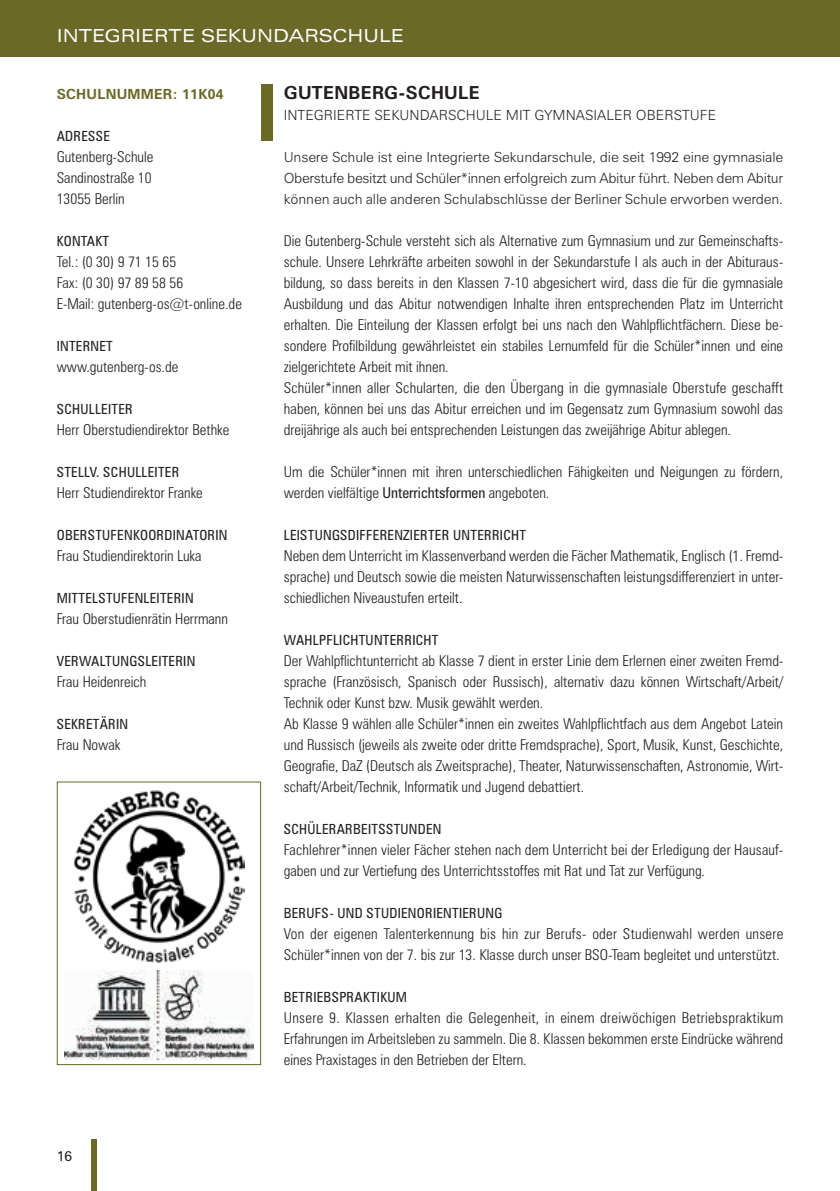
<style>
.page{position:relative;width:840px;height:1191px;background:#fff}
.page>*{position:absolute;margin:0;border:0;box-sizing:border-box;transform-origin:0 0}
.t1{font:expanded 18px "Zurich BT";letter-spacing:.005em;color:#fff}
.t2{font:700 18px "Zurich BT";letter-spacing:.02em;color:#231f20}
.t3{font:300 condensed 15px/21px "Zurich BT";color:#231f20}
.t4{font:300 14px/21px "Zurich BT";letter-spacing:-.01em;color:#231f20;text-align:justify}
.t5{font:condensed 14px "Zurich BT";letter-spacing:.02em;color:#231f20}
.t6{font:700 14px "Zurich BT";letter-spacing:.02em;color:#6b6928}
.t7{font:14px "Zurich BT";color:#231f20}
.s1{font-weight:400}
</style>
<div class="page">
<hr style="left:839px;top:0;width:1px;height:57px;background:#6b6928">
<div style="left:0;top:0;width:839px;height:57px;background:#6b6928"></div>
<div style="left:91px;top:1140px;width:5px;height:51px;background:#6b6928"></div>
<div style="left:261px;top:84px;width:11px;height:57px;background:#6b6928"></div>
<img style="left:73px;top:790px;width:172px;height:173px">
<div style="left:57px;top:781px;width:204px;height:284px;border:1px solid #6b6928"></div>
<img style="left:65px;top:970px;width:188px;height:89px">
<p class="t1" style="left:57px;top:25px;width:348px">INTEGRIERTE SEKUNDARSCHULE</p>
<p class="t6" style="left:57px;top:85px;width:21px">SCHULNUMMER</p>
<p class="t6" style="left:172px;top:85px;width:53px">: 11K04</p>
<p class="t5" style="left:57px;top:127px;width:9px">ADRE</p>
<p class="t5" style="left:88px;top:127px;width:22px">SSE</p>
<p class="t3" style="left:57px;top:146px;width:98px">Gutenberg-Schule<br>Sandinostraße 10<br>13055 Berlin</p>
<p class="t5" style="left:57px;top:232px;width:54px">KONTAKT</p>
<p class="t3" style="left:57px;top:251px;width:187px">Tel.: (0 30) 9 71 15 65<br>Fax: (0 30) 97 89 58 56<br>E-Mail: gutenberg-os@t-online.de</p>
<p class="t5" style="left:57px;top:337px;width:50px">INTERNET</p>
<p class="t3" style="left:57px;top:356px;width:123px">www.gutenberg-os.de</p>
<p class="t5" style="left:57px;top:400px;width:16px">SCHULLEITER</p>
<p class="t3" style="left:57px;top:419px;width:174px">Herr Oberstudiendirektor Bethke</p>
<p class="t5" style="left:57px;top:463px;width:15px">STELL</p>
<p class="t5" style="left:90px;top:463px;width:29px">V. SCHULLEITER</p>
<p class="t3" style="left:57px;top:482px;width:147px">Herr Studiendirektor Franke</p>
<p class="t5" style="left:57px;top:526px;width:92px">OBERSTUFENKOORDI</p>
<p class="t5" style="left:176px;top:526px;width:18px">NATOR</p>
<p class="t5" style="left:215px;top:526px;width:11px">IN</p>
<p class="t3" style="left:57px;top:545px;width:146px">Frau Studiendirektorin Luka</p>
<p class="t5" style="left:57px;top:589px;width:8px">MITTEL</p>
<p class="t5" style="left:98px;top:589px;width:53px">STUFENLEITER</p>
<p class="t5" style="left:181px;top:589px;width:11px">IN</p>
<p class="t3" style="left:57px;top:608px;width:173px">Frau Oberstudienrätin Herrmann</p>
<p class="t5" style="left:57px;top:652px;width:138px">VERWALTUNGSLEITERIN</p>
<p class="t3" style="left:57px;top:671px;width:91px">Frau Heidenreich</p>
<p class="t5" style="left:57px;top:715px;width:73px">SEKRETÄRI N</p>
<p class="t3" style="left:57px;top:734px;width:65px">Frau Nowak</p>
<p class="t7" style="left:57px;top:1147px;width:17px">16</p>
<p class="t2" style="left:283px;top:81px;width:197px">GUTENBERG-SCHULE</p>
<p class="t4" style="left:283px;top:104px;width:13px">Integrierte</p>
<p class="t4" style="left:374px;top:104px;width:19px">Sekundarschule</p>
<p class="t4" style="left:505px;top:104px;width:211px">MIT GYMNASIALER OBERSTUFE</p>
<p class="t4" style="left:283px;top:146px;width:500px">Unsere Schule ist eine Integrierte Sekundarschule, die seit 1992 eine gymnasiale Oberstufe besitzt und Schüler*innen erfolgreich zum Abitur führt. Neben dem Abitur können auch alle anderen Schulabschlüsse der Berliner Schule erworben werden.</p>
<p class="t3" style="left:283px;top:230px;width:500px">Die Gutenberg-Schule versteht sich als Alternative zum Gymnasium und zur Gemeinschafts&shy;schule. Unsere Lehrkräfte arbeiten sowohl in der Sekundarstufe I als auch in der Abituraus&shy;bildung, so dass bereits in den Klassen 7-10 abgesichert wird, dass die für die gymnasiale Ausbildung und das Abitur notwendigen Inhalte ihren entsprechenden Platz im Unterricht erhalten. Die Einteilung der Klassen erfolgt bei uns nach den Wahlpflichtfächern. Diese be&shy;sondere Profilbildung gewährleistet ein stabiles Lernumfeld für die Schüler*innen und eine zielgerichtete Arbeit mit ihnen.<br>Schüler*innen aller Schularten, die den Übergang in die gymnasiale Oberstufe geschafft haben, können bei uns das Abitur erreichen und im Gegensatz zum Gymnasium sowohl das dreijährige als auch bei entsprechenden Leistungen das zweijährige Abitur ablegen.</p>
<p class="t3" style="left:283px;top:461px;width:500px">Um die Schüler*innen mit ihren unterschiedlichen Fähigkeiten und Neigungen zu fördern, werden vielfältige <span class="s1">UNTERRICHTSFORMEN</span> angeboten.</p>
<p class="t5" style="left:283px;top:526px;width:243px">LEISTUNGSDIFFERENZIERTER UNTERRICHT</p>
<p class="t3" style="left:283px;top:545px;width:500px;text-align:justify">Neben dem Unterricht im Klassenverband werden die Fächer Mathematik, Englisch (1. Fremd&shy;sprache) und Deutsch sowie die meisten Naturwissenschaften leistungsdifferenziert in unter&shy;schiedlichen Niveaustufen erteilt.</p>
<p class="t5" style="left:283px;top:631px;width:156px">WAHLPFLICHTUNTERRICHT</p>
<p class="t3" style="left:283px;top:650px;width:500px">Der Wahlpflichtunterricht ab Klasse 7 dient in erster Linie dem Erlernen einer zweiten Fremd&shy;sprache (Französisch, Spanisch oder Russisch), alternativ dazu können Wirtschaft/Arbeit/ Technik oder Kunst bzw. Musik gewählt werden.<br>Ab Klasse 9 wählen alle Schüler*innen ein zweites Wahlpflichtfach aus dem Angebot Latein und Russisch (jeweils als zweite oder dritte Fremdsprache), Sport, Musik, Kunst, Geschichte, Geografie, DaZ (Deutsch als Zweitsprache), Theater, Naturwissenschaften, Astronomie, Wirt&shy;schaft/Arbeit/Technik, Informatik und Jugend debattiert.</p>
<p class="t5" style="left:283px;top:820px;width:157px">SCHÜLERARBEITSSTUNDEN</p>
<p class="t3" style="left:283px;top:839px;width:500px">Fachlehrer*innen vieler Fächer stehen nach dem Unterricht bei der Erledigung der Hausauf&shy;gaben und zur Vertiefung des Unterrichtsstoffes mit Rat und Tat zur Verfügung.</p>
<p class="t5" style="left:283px;top:904px;width:220px">BERUFS- UND STUDIENORIENTIERUNG</p>
<p class="t3" style="left:283px;top:923px;width:500px">Von der eigenen Talenterkennung bis hin zur Berufs- oder Studienwahl werden unsere<br>Schüler*innen von der 7. bis zur 13. Klasse durch unser BSO-Team begleitet und unterstützt.</p>
<p class="t5" style="left:283px;top:988px;width:125px">BETRIEBSPRAKTIKUM</p>
<p class="t3" style="left:283px;top:1007px;width:500px;text-align:justify">Unsere 9. Klassen erhalten die Gelegenheit, in einem dreiwöchigen Betriebspraktikum Erfahrungen im Arbeitsleben zu sammeln. Die 8. Klassen bekommen erste Eindrücke während eines Praxistages in den Betrieben der Eltern.</p>
</div>
